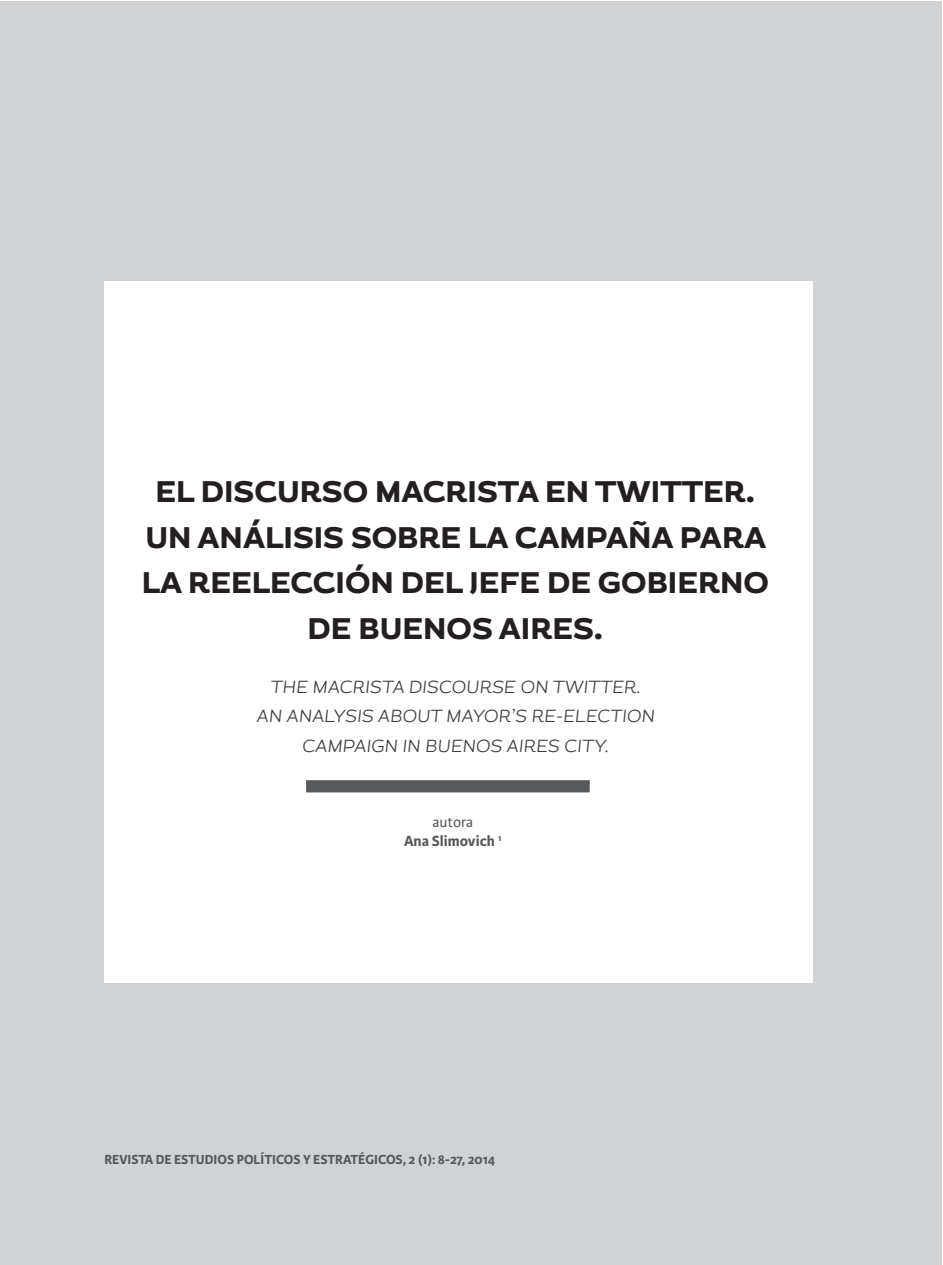
<style>
.page{position:relative;width:943px;height:1265px;background:#fff}
.page>*{position:absolute;margin:0;border:0;box-sizing:border-box;transform-origin:0 0}
.t1{font:800 29.75px/45.5px "Magallanes";color:#231f20;text-align:center}
.t2{font:italic 300 17.5px/29.8px "Magallanes";color:#3e3e3f;text-align:center}
.t3{font:700 15.75px/19.2px "Karmina Sans";color:#57585a;text-align:center}
.t4{font:700 14px "Karmina Sans";color:#57585a}
.s1{font-weight:400}
</style>
<div class="page">
<div style="left:0;top:1px;width:942px;height:1264px;background:#d1d2d4"></div>
<div style="left:104px;top:281px;width:708px;height:702px;background:#fff"></div>
<div style="left:306px;top:780px;width:283px;height:12px;background:#57585a"></div>
<p class="t1" style="left:142px;top:471px;width:628px">EL DISCURSO MACRISTA EN TWITTER.<br>UN ANÁLISIS SOBRE LA CAMPAÑA PARA<br>LA REELECCIÓN DEL JEFE DE GOBIERNO<br>DE BUENOS AIRES.</p>
<p class="t2" style="left:256px;top:672px;width:399px">THE MACRISTA DISCOURSE ON TWITTER.<br>AN ANALYSIS ABOUT MAYOR’S RE-ELECTION<br>CAMPAIGN IN BUENOS AIRES CITY.</p>
<p class="t3" style="left:404px;top:812px;width:99px"><span class="s1">autora<br></span>Ana Slimovich <sup>1</sup></p>
<p class="t4" style="left:104px;top:1152px;width:392px">REVISTA DE ESTUDIOS POLÍTICOS Y ESTRATÉGICOS, 2 (1): 8-27, 2014</p>
</div>
